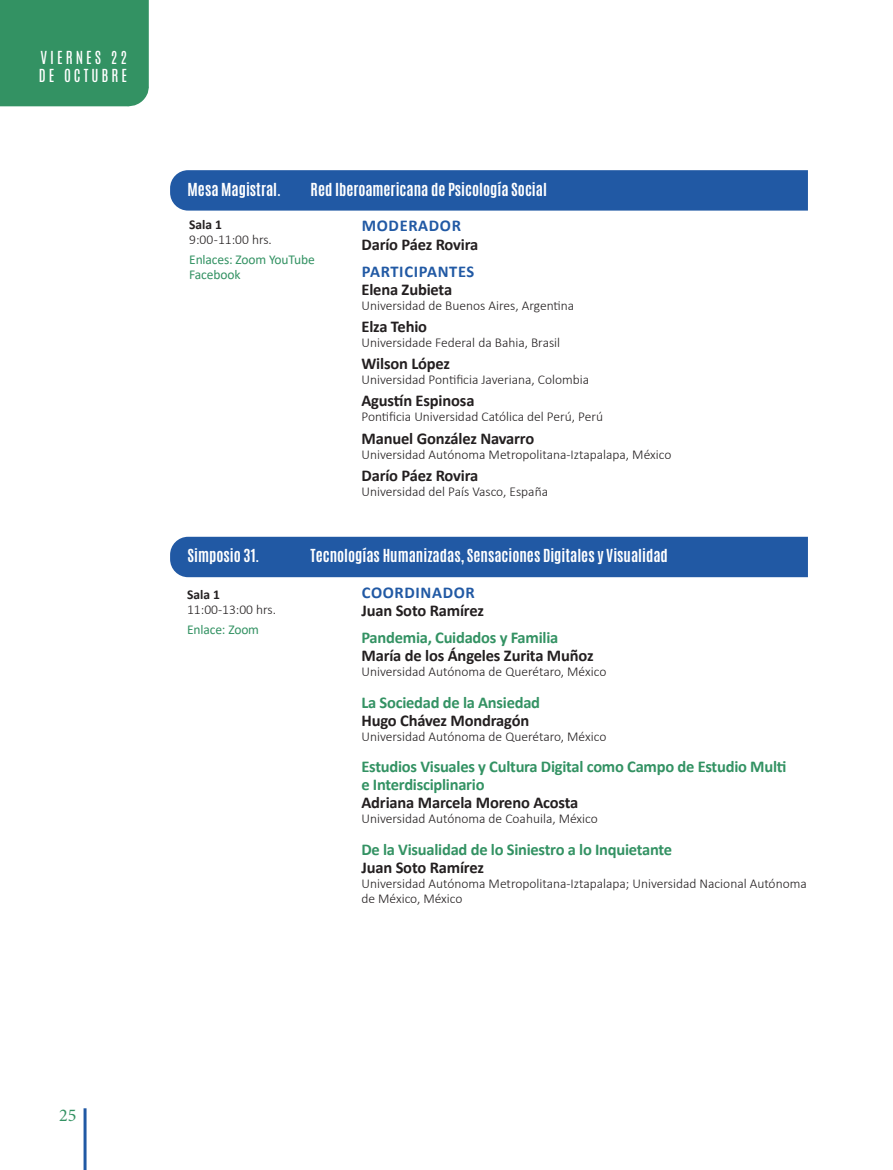
<style>
.page{position:relative;width:893px;height:1170px;background:#fff}
.page>*{position:absolute;margin:0;border:0;box-sizing:border-box;transform-origin:0 0}
.t1{font:18px "Minion Pro";color:#339263}
.ponentes_nombres{font:700 16.5px "Calibri";letter-spacing:-.01em;color:#231f20}
.titulo_pinencia_verd{font:700 16.5px/18px "Calibri";letter-spacing:-.015em;color:#339263}
.COORDINADOR_PRESENTA{font:700 16.5px "Calibri";letter-spacing:.04em;color:#2159a4}
.titulo_propuesta_2{font:700 15px "Antonio";color:#fff}
.t2{font:15px/18px "Antonio";letter-spacing:.2em;color:#fff}
.dependencia{font:300 13.5px/15px "Calibri";color:#231f20}
.zoom{font:13.5px/15px "Calibri";letter-spacing:-.025em;color:#339263}
.SALA{font:700 13.5px "Calibri";color:#231f20}
</style>
<div class="page">
<hr style="left:84px;top:1108px;width:3px;height:61px;background:#2159a4">
<div style="left:0;top:0;width:149px;height:107px;background:#339263"></div>
<div style="left:170px;top:170px;width:638px;height:40px;background:#2159a4"></div>
<div style="left:170px;top:536px;width:638px;height:41px;background:#2159a4"></div>
<p class="t2" style="left:39px;top:49px;width:90px">VIERNES 22<br>DE OCTUBRE</p>
<p class="titulo_propuesta_2" style="left:188px;top:178px;width:95px">Mesa Magistral.</p>
<p class="titulo_propuesta_2" style="left:311px;top:178px;width:238px">Red Iberoamericana de Psicología Social</p>
<p class="SALA" style="left:189px;top:215px;width:34px">Sala 1</p>
<p class="dependencia" style="left:189px;top:232px;width:84px">9:00 -11:00 hrs.</p>
<p class="zoom" style="left:189px;top:251px;width:127px">Enlaces: Zoom YouTube<br>Facebook</p>
<p class="COORDINADOR_PRESENTA" style="left:362px;top:214px;width:101px">MODERADOR</p>
<p class="ponentes_nombres" style="left:361px;top:232px;width:118px">Darío Páez Rovira</p>
<p class="COORDINADOR_PRESENTA" style="left:362px;top:259px;width:114px">PARTICIPANTES</p>
<p class="ponentes_nombres" style="left:361px;top:277px;width:92px">Elena Zubieta</p>
<p class="dependencia" style="left:361px;top:297px;width:214px">Universidad de Buenos Aires, Argentina</p>
<p class="ponentes_nombres" style="left:361px;top:314px;width:67px">Elza Tehio</p>
<p class="dependencia" style="left:361px;top:334px;width:200px">Universidade Federal da Bahia, Brasil</p>
<p class="ponentes_nombres" style="left:361px;top:352px;width:90px">Wilson López</p>
<p class="dependencia" style="left:361px;top:372px;width:229px">Universidad Pontificia Javeriana, Colombia</p>
<p class="ponentes_nombres" style="left:361px;top:389px;width:115px">Agustín Espinosa</p>
<p class="dependencia" style="left:361px;top:409px;width:243px">Pontificia Universidad Católica del Perú, Perú</p>
<p class="ponentes_nombres" style="left:361px;top:426px;width:174px">Manuel González Navarro</p>
<p class="dependencia" style="left:361px;top:446px;width:311px">Universidad Autónoma Metropolitana-Iztapalapa, México</p>
<p class="ponentes_nombres" style="left:361px;top:463px;width:118px">Darío Páez Rovira</p>
<p class="dependencia" style="left:361px;top:484px;width:188px">Universidad del País Vasco, España</p>
<p class="titulo_propuesta_2" style="left:188px;top:544px;width:73px">Simposio 31.</p>
<p class="titulo_propuesta_2" style="left:311px;top:544px;width:359px">Tecnologías Humanizadas, Sensaciones Digitales y Visualidad</p>
<p class="SALA" style="left:187px;top:585px;width:34px">Sala 1</p>
<p class="dependencia" style="left:187px;top:602px;width:90px">11:00-13:00 hrs.</p>
<p class="zoom" style="left:187px;top:621px;width:73px">Enlace: Zoom</p>
<p class="COORDINADOR_PRESENTA" style="left:362px;top:581px;width:115px">COORDINADOR</p>
<p class="ponentes_nombres" style="left:361px;top:599px;width:124px">Juan Soto Ramírez</p>
<p class="titulo_pinencia_verd" style="left:361px;top:628px;width:198px">Pandemia, Cuidados y Familia</p>
<p class="ponentes_nombres" style="left:361px;top:644px;width:234px">María de los Ángeles Zurita Muñoz</p>
<p class="dependencia" style="left:361px;top:664px;width:246px">Universidad Autónoma de Querétaro, México</p>
<p class="titulo_pinencia_verd" style="left:361px;top:693px;width:180px">La Sociedad de la Ansiedad</p>
<p class="ponentes_nombres" style="left:361px;top:708px;width:169px">Hugo Chávez Mondragón</p>
<p class="dependencia" style="left:361px;top:728px;width:246px">Universidad Autónoma de Querétaro, México</p>
<p class="titulo_pinencia_verd" style="left:361px;top:757px;width:427px">Estudios Visuales y Cultura Digital como Campo de Estudio Multi e Interdisciplinario</p>
<p class="ponentes_nombres" style="left:361px;top:791px;width:218px">Adriana Marcela Moreno Acosta</p>
<p class="dependencia" style="left:361px;top:811px;width:238px">Universidad Autónoma de Coahuila, México</p>
<p class="titulo_pinencia_verd" style="left:361px;top:839px;width:312px">De la Visualidad de lo Siniestro a lo Inquietante</p>
<p class="ponentes_nombres" style="left:361px;top:855px;width:124px">Juan Soto Ramírez</p>
<p class="dependencia" style="left:361px;top:875px;width:447px">Universidad Autónoma Metropolitana-Iztapalapa; Universidad Nacional Autónoma de México, México</p>
<h1 class="t1" style="left:59px;top:1103px;width:19px">25</h1>
</div>
